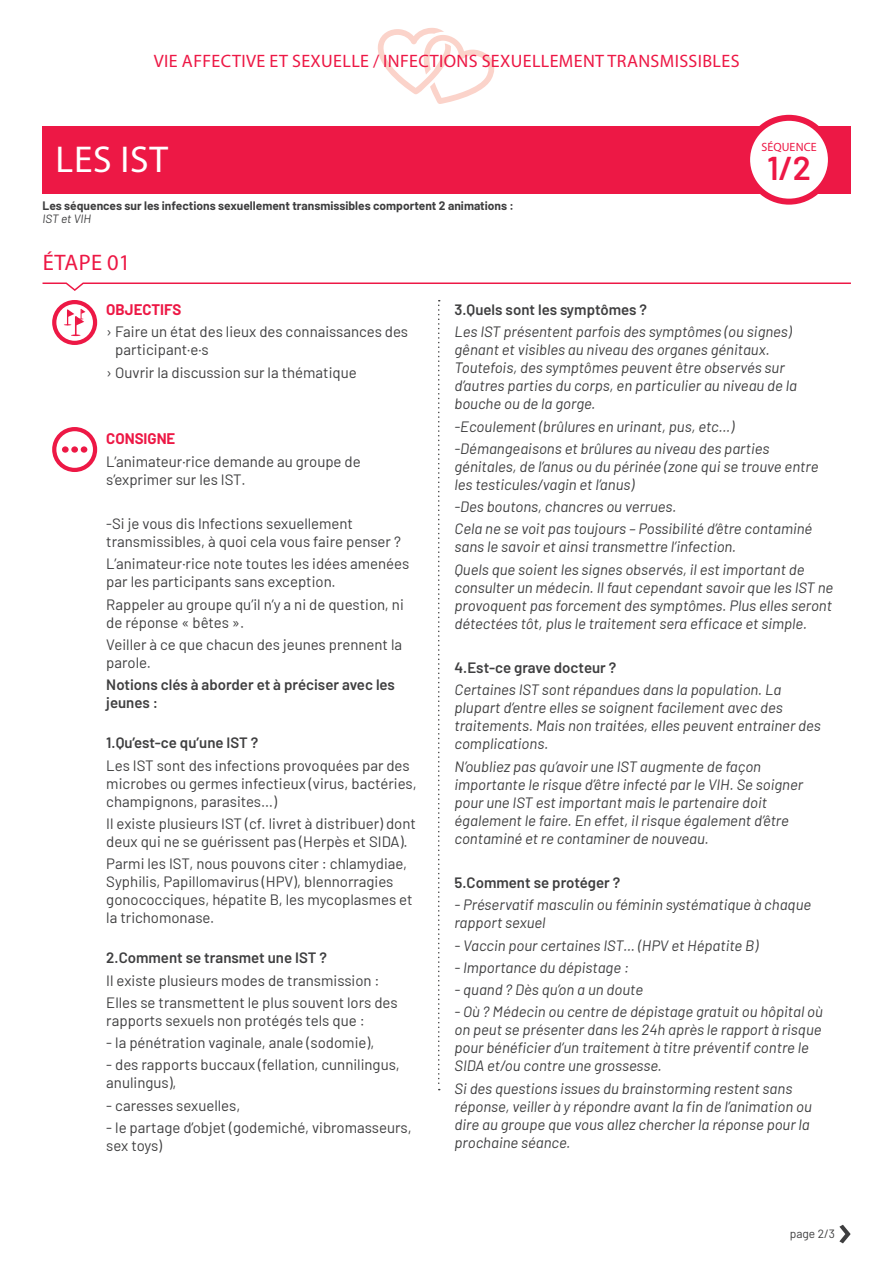
<style>
.page{position:relative;width:893px;height:1263px;background:#fff}
.page>*{position:absolute;margin:0;border:0;box-sizing:border-box;transform-origin:0 0}
.t1{font:37.5px "Myriad Pro";letter-spacing:.02em;color:#fff}
.t2{font:600 33px "Barlow";color:#ed1845}
.t3{font:22.5px "Myriad Pro";letter-spacing:.02em;color:#ed1845}
.t4{font:18px "Myriad Pro";letter-spacing:.02em;color:#ed1845}
.t5{font:italic 15px/18px "Barlow";color:#3e3e3f}
.t6{font:15px/18px "Barlow";color:#3e3e3f}
.t7{font:600 15px/18px "Barlow";color:#3e3e3f}
.t8{font:700 15px "Barlow";color:#ed1845}
.t9{font:700 12px "Barlow";color:#3e3e3f}
.t10{font:italic 12px "Barlow";letter-spacing:-.005em;color:#3e3e3f}
.t11{font:12px "Myriad Pro";letter-spacing:.01em;color:#ed1845}
.t12{font:12px "Barlow";color:#3e3e3f}
</style>
<div class="page">
<svg style="left:377px;top:28px;width:118px;height:76px"></svg>
<div style="left:43px;top:126px;width:808px;height:67px;background:#ed1845"></div>
<div style="left:747px;top:118px;width:84px;height:84px;background:#fff;border-radius:50%"></div>
<div style="left:744px;top:115px;width:90px;height:90px;border:6px solid #ed1845;border-radius:50%"></div>
<svg style="left:839px;top:1225px;width:11px;height:18px"></svg>
<svg style="left:42px;top:282px;width:809px;height:9px"></svg>
<div style="left:52px;top:300px;width:45px;height:45px;border:4px solid #ed1845;border-radius:50%"></div>
<svg style="left:62px;top:446px;width:25px;height:7px"></svg>
<div style="left:52px;top:427px;width:45px;height:45px;border:4px solid #ed1845;border-radius:50%"></div>
<svg style="left:438px;top:300px;width:2px;height:790px"></svg>
<svg style="left:64px;top:309px;width:22px;height:27px"></svg>
<p class="t4" style="left:154px;top:50px;width:587px">VIE AFFECTIVE ET SEXUELLE / INFECTIONS SEXUELLEMENT TRANSMISSIBLES</p>
<h1 class="t1" style="left:56px;top:137px;width:114px">LES IST</h1>
<p class="t9" style="left:43px;top:197px;width:473px">Les séquences sur les infections sexuellement transmissibles comportent 2 animations :</p>
<p class="t10" style="left:43px;top:210px;width:50px">IST et VIH</p>
<p class="t11" style="left:761px;top:139px;width:57px">SÉQUENCE</p>
<h2 class="t2" style="left:767px;top:144px;width:45px">1/2</h2>
<p class="t3" style="left:43px;top:249px;width:89px">ÉTAPE 01</p>
<p class="t8" style="left:106px;top:298px;width:77px">OBJECTIFS</p>
<p class="t6" style="left:115px;top:322px;width:294px;text-indent:-9px">› Faire un état des lieux des connaissances des participant·e·s</p>
<p class="t6" style="left:106px;top:362px;width:252px">› Ouvrir la discussion sur la thématique</p>
<p class="t8" style="left:106px;top:428px;width:71px">CONSIGNE</p>
<p class="t6" style="left:106px;top:451px;width:256px">L’animateur·rice demande au groupe de s’exprimer sur les IST.</p>
<p class="t6" style="left:106px;top:513px;width:296px">-Si je vous dis Infections sexuellement transmissibles, à quoi cela vous faire penser ?</p>
<p class="t6" style="left:106px;top:554px;width:304px">L’animateur·rice note toutes les idées amenées par les participants sans exception.</p>
<p class="t6" style="left:106px;top:594px;width:299px">Rappeler au groupe qu’il n’y a ni de question, ni de réponse « bêtes ».</p>
<p class="t6" style="left:106px;top:634px;width:297px">Veiller à ce que chacun des jeunes prennent la parole.</p>
<p class="t7" style="left:106px;top:674px;width:290px">Notions clés à aborder et à préciser avec les jeunes :</p>
<p class="t7" style="left:106px;top:733px;width:154px">1.Qu’est-ce qu’une IST ?</p>
<p class="t6" style="left:106px;top:755px;width:312px">Les IST sont des infections provoquées par des microbes ou germes infectieux (virus, bactéries, champignons, parasites…)</p>
<p class="t6" style="left:106px;top:813px;width:311px">Il existe plusieurs IST (cf. livret à distribuer) dont deux qui ne se guérissent pas (Herpès et SIDA).</p>
<p class="t6" style="left:106px;top:853px;width:308px">Parmi les IST, nous pouvons citer : chlamydiae, Syphilis, Papillomavirus (HPV), blennorragies gonococciques, hépatite B, les mycoplasmes et la trichomonase.</p>
<p class="t7" style="left:106px;top:948px;width:222px">2.Comment se transmet une IST ?</p>
<p class="t6" style="left:106px;top:970px;width:275px">Il existe plusieurs modes de transmission :</p>
<p class="t6" style="left:106px;top:992px;width:293px">Elles se transmettent le plus souvent lors des rapports sexuels non protégés tels que :</p>
<p class="t6" style="left:106px;top:1032px;width:270px">- la pénétration vaginale, anale (sodomie),</p>
<p class="t6" style="left:106px;top:1055px;width:295px">- des rapports buccaux (fellation, cunnilingus, anulingus),</p>
<p class="t6" style="left:106px;top:1095px;width:136px">- caresses sexuelles,</p>
<p class="t6" style="left:106px;top:1117px;width:307px">- le partage d’objet (godemiché, vibromasseurs, sex toys)</p>
<p class="t7" style="left:454px;top:299px;width:194px">3.Quels sont les symptômes ?</p>
<p class="t5" style="left:454px;top:322px;width:344px">Les IST présentent parfois des symptômes (ou signes) gênant et visibles au niveau des organes génitaux.<br>Toutefois, des symptômes peuvent être observés sur d’autres parties du corps, en particulier au niveau de la bouche ou de la gorge.</p>
<p class="t5" style="left:454px;top:416px;width:281px">-Ecoulement (brûlures en urinant, pus, etc…)</p>
<p class="t5" style="left:454px;top:438px;width:365px">-Démangeaisons et brûlures au niveau des parties génitales, de l’anus ou du périnée (zone qui se trouve entre les testicules/vagin et l’anus)</p>
<p class="t5" style="left:454px;top:496px;width:223px">-Des boutons, chancres ou verrues.</p>
<p class="t5" style="left:454px;top:519px;width:359px">Cela ne se voit pas toujours – Possibilité d’être contaminé sans le savoir et ainsi transmettre l’infection.</p>
<p class="t5" style="left:454px;top:559px;width:380px">Quels que soient les signes observés, il est important de consulter un médecin. Il faut cependant savoir que les IST ne provoquent pas forcement des symptômes. Plus elles seront détectées tôt, plus le traitement sera efficace et simple.</p>
<p class="t7" style="left:454px;top:657px;width:163px">4.Est-ce grave docteur ?</p>
<p class="t5" style="left:454px;top:680px;width:368px">Certaines IST sont répandues dans la population. La plupart d’entre elles se soignent facilement avec des traitements. Mais non traitées, elles peuvent entrainer des complications.</p>
<p class="t5" style="left:454px;top:756px;width:350px">N’oubliez pas qu’avoir une IST augmente de façon importante le risque d’être infecté par le VIH. Se soigner pour une IST est important mais le partenaire doit également le faire. En effet, il risque également d’être contaminé et re contaminer de nouveau.</p>
<p class="t7" style="left:454px;top:872px;width:167px">5.Comment se protéger ?</p>
<p class="t5" style="left:454px;top:895px;width:358px">- Préservatif masculin ou féminin systématique à chaque rapport sexuel</p>
<p class="t5" style="left:454px;top:935px;width:305px">- Vaccin pour certaines IST… (HPV et Hépatite B)</p>
<p class="t5" style="left:454px;top:957px;width:176px">- Importance du dépistage :</p>
<p class="t5" style="left:454px;top:979px;width:190px">- quand ? Dès qu’on a un doute</p>
<p class="t5" style="left:454px;top:1002px;width:370px">- Où ? Médecin ou centre de dépistage gratuit ou hôpital où on peut se présenter dans les 24h après le rapport à risque pour bénéficier d’un traitement à titre préventif contre le SIDA et/ou contre une grossesse.</p>
<p class="t5" style="left:454px;top:1078px;width:359px">Si des questions issues du brainstorming restent sans réponse, veiller à y répondre avant la fin de l’animation ou dire au groupe que vous allez chercher la réponse pour la prochaine séance.</p>
<p class="t12" style="left:790px;top:1225px;width:47px">page 2/3</p>
</div>
